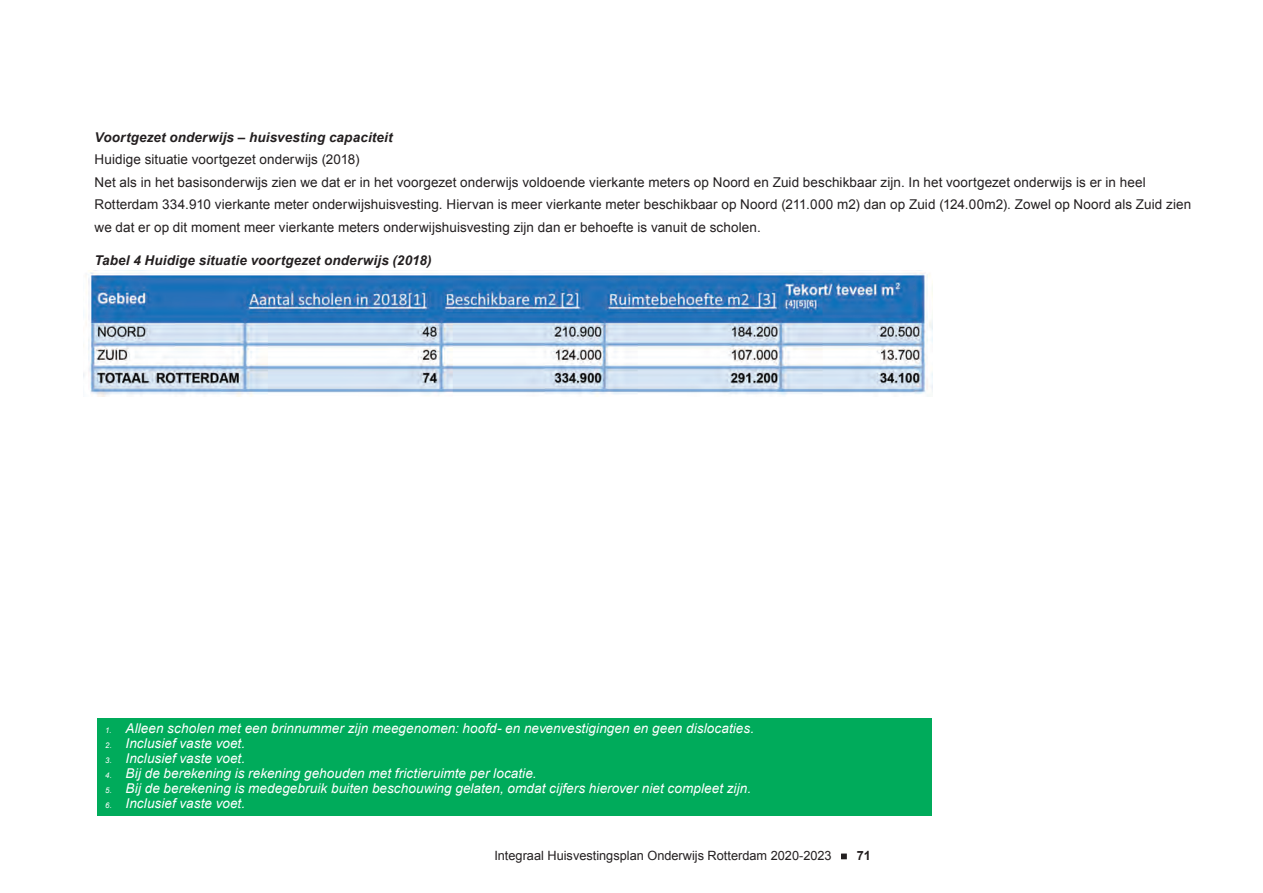
<style>
.page{position:relative;width:1263px;height:893px;background:#fff}
.page>*{position:absolute;margin:0;border:0;box-sizing:border-box;transform-origin:0 0}
.t1{font:13.5px/22.5px "Arial";letter-spacing:.005em;color:#231f20}
.t2{font:italic 13.5px "Arial";letter-spacing:.005em;color:#fff}
.t3{font:italic 700 13.5px "Arial";letter-spacing:.01em;color:#231f20}
.t4{font:12.75px "Arial";color:#231f20}
.t5{font:700 12.75px "Arial";color:#231f20}
.s1{font-size:7.8px}
</style>
<div class="page">
<svg style="left:841px;top:853px;width:6px;height:6px"></svg>
<img style="left:84px;top:272px;width:848px;height:124px">
<div style="left:97px;top:718px;width:834px;height:98px;background:#00ab5b"></div>
<p class="t3" style="left:95px;top:128px;width:299px">Voortgezet onderwijs – huisvesting capaciteit</p>
<p class="t1" style="left:95px;top:148px;width:1098px">Huidige situatie voortgezet onderwijs (2018)<br>Net als in het basisonderwijs zien we dat er in het voorgezet onderwijs voldoende vierkante meters op Noord en Zuid beschikbaar zijn. In het voortgezet onderwijs is er in heel Rotterdam 334.910 vierkante meter onderwijshuisvesting. Hiervan is meer vierkante meter beschikbaar op Noord (211.000 m2) dan op Zuid (124.00m2). Zowel op Noord als Zuid zien we dat er op dit moment meer vierkante meters onderwijshuisvesting zijn dan er behoefte is vanuit de scholen.</p>
<p class="t3" style="left:95px;top:252px;width:339px">Tabel 4 Huidige situatie voortgezet onderwijs (2018)</p>
<p class="t2" style="left:105px;top:720px;width:650px"><span class="s1">1.</span> Alleen scholen met een brinnummer zijn meegenomen: hoofd- en nevenvestigingen en geen dislocaties.</p>
<p class="t2" style="left:105px;top:735px;width:141px"><span class="s1">2.</span> Inclusief vaste voet.</p>
<p class="t2" style="left:105px;top:750px;width:141px"><span class="s1">3.</span> Inclusief vaste voet.</p>
<p class="t2" style="left:105px;top:765px;width:433px"><span class="s1">4.</span> Bij de berekening is rekening gehouden met frictieruimte per locatie.</p>
<p class="t2" style="left:105px;top:780px;width:647px"><span class="s1">5.</span> Bij de berekening is medegebruik buiten beschouwing gelaten, omdat cijfers hierover niet compleet zijn.</p>
<p class="t2" style="left:105px;top:795px;width:141px"><span class="s1">6.</span> Inclusief vaste voet.</p>
<p class="t4" style="left:494px;top:847px;width:339px">Integraal Huisvestingsplan Onderwijs Rotterdam 2020-2023</p>
<p class="t5" style="left:857px;top:847px;width:16px">71</p>
</div>
